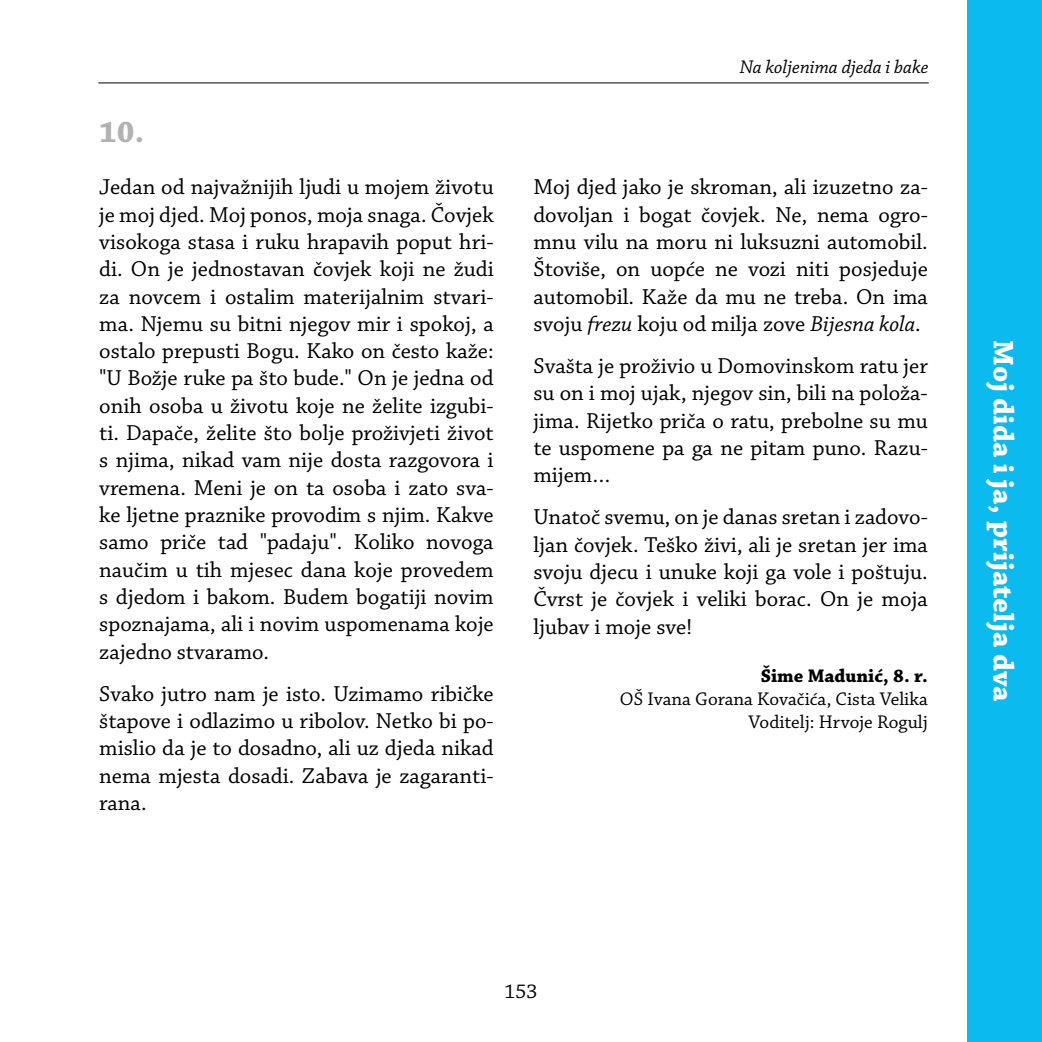
<style>
.page{position:relative;width:1042px;height:1042px;background:#fff}
.page>*{position:absolute;margin:0;border:0;box-sizing:border-box;transform-origin:0 0}
.t1{font:700 31.5px "Chaparral Pro";color:#b3b2b2}
.t2{font:700 29.75px "Chaparral Pro";color:#fff}
.t3{font:22.75px/27.3px "Chaparral Pro";color:#000;text-align:justify}
.t4{font:21px "Chaparral Pro";color:#000}
.t5{font:19.25px/23.1px "Chaparral Pro";color:#000;text-align:right}
.t6{font:italic 19.25px "Chaparral Pro";color:#000}
.t7{font:700 19.25px "Chaparral Pro";color:#000}
.s1{font-style:italic}
</style>
<div class="page">
<div style="left:967px;top:0;width:75px;height:1042px;background:#0bbbef"></div>
<hr style="left:98px;top:83px;width:830px;height:1px;background:#000">
<h1 class="t1" style="left:99px;top:114px;width:46px">10.</h1>
<p class="t3" style="left:99px;top:174px;width:396px">Jedan od najvažnijih ljudi u mojem životu je moj djed. Moj ponos, moja snaga. Čovjek visokoga stasa i ruku hrapavih poput hri&shy;di. On je jednostavan čovjek koji ne žudi za novcem i ostalim materijalnim stvari&shy;ma. Njemu su bitni njegov mir i spokoj, a ostalo prepusti Bogu. Kako on često kaže: "U Božje ruke pa što bude." On je jedna od onih osoba u životu koje ne želite izgubi&shy;ti. Dapače, želite što bolje proživjeti život s njima, nikad vam nije dosta razgovora i vremena. Meni je on ta osoba i zato sva&shy;ke ljetne praznike provodim s njim. Kakve samo priče tad "padaju". Koliko novoga naučim u tih mjesec dana koje provedem s djedom i bakom. Budem bogatiji novim spoznajama, ali i novim uspomenama koje zajedno stvaramo.</p>
<p class="t3" style="left:99px;top:681px;width:396px">Svako jutro nam je isto. Uzimamo ribičke štapove i odlazimo u ribolov. Netko bi po&shy;mislio da je to dosadno, ali uz djeda nikad nema mjesta dosadi. Zabava je zagaranti&shy;rana.</p>
<p class="t6" style="left:739px;top:56px;width:190px">Na koljenima djeda i bake</p>
<p class="t3" style="left:533px;top:174px;width:396px">Moj djed jako je skroman, ali izuzetno za&shy;dovoljan i bogat čovjek. Ne, nema ogro&shy;mnu vilu na moru ni luksuzni automobil.<br>Štoviše, on uopće ne vozi niti posjeduje automobil. Kaže da mu ne treba. On ima svoju <span class="s1">frezu</span> koju od milja zove <span class="s1">Bijesna kola</span>.</p>
<p class="t3" style="left:533px;top:353px;width:396px">Svašta je proživio u Domovinskom ratu jer su on i moj ujak, njegov sin, bili na položa&shy;jima. Rijetko priča o ratu, prebolne su mu te uspomene pa ga ne pitam puno. Razu&shy;mijem…</p>
<p class="t3" style="left:533px;top:504px;width:396px">Unatoč svemu, on je danas sretan i zadovo&shy;ljan čovjek. Teško živi, ali je sretan jer ima svoju djecu i unuke koji ga vole i poštuju.<br>Čvrst je čovjek i veliki borac. On je moja ljubav i moje sve!</p>
<p class="t7" style="left:760px;top:664px;width:169px">Šime Madunić, 8. r.</p>
<p class="t5" style="left:620px;top:688px;width:310px">OŠ Ivana Gorana Kovačića, Cista Velika<br>Voditelj: Hrvoje Rogulj</p>
<h2 class="t2" style="left:1020px;top:340px;width:363px;rotate:90deg">Moj dida i ja, prijatelja dva</h2>
<p class="t4" style="left:504px;top:979px;width:35px">153</p>
</div>
